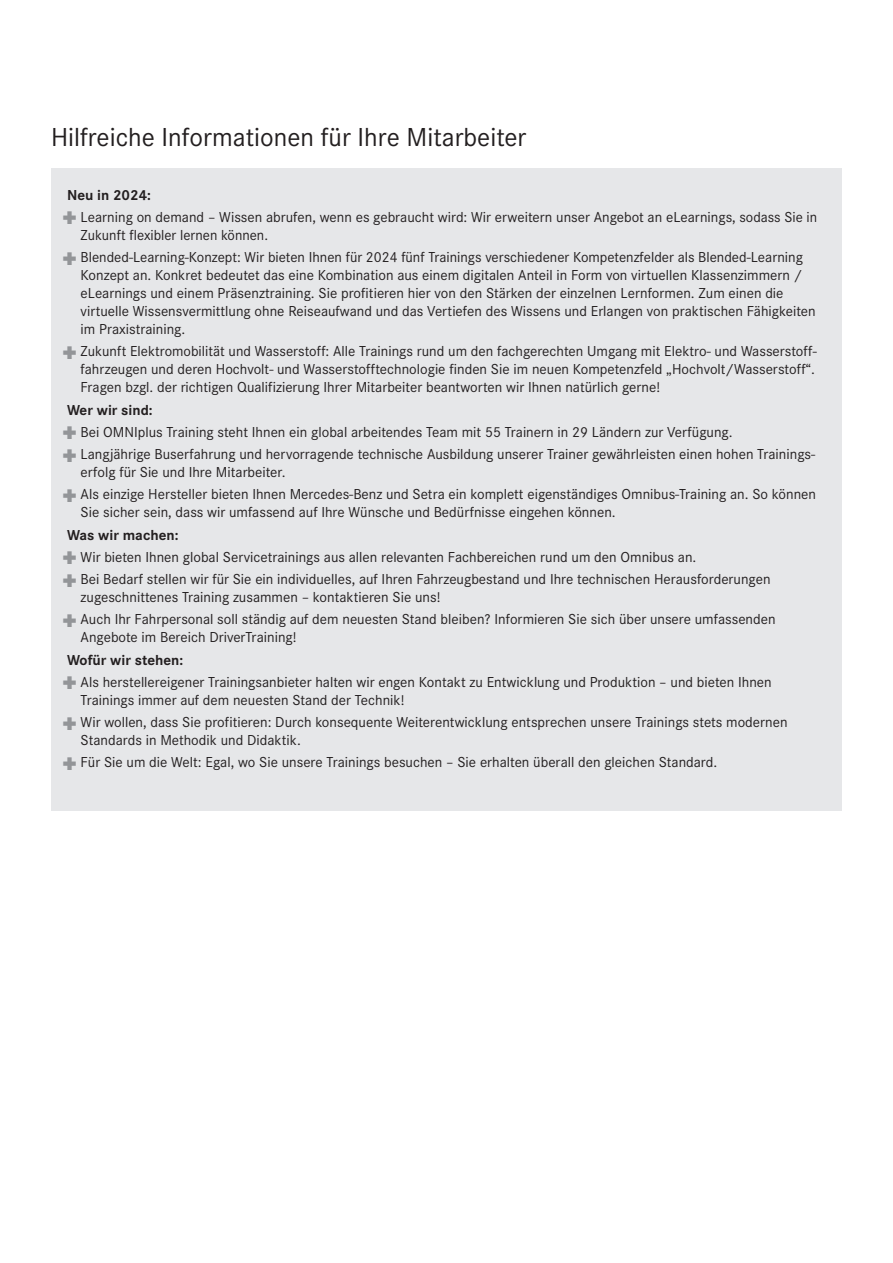
<style>
.page{position:relative;width:893px;height:1263px;background:#fff}
.page>*{position:absolute;margin:0;border:0;box-sizing:border-box;transform-origin:0 0}
.t1{font:27px "Daimler CS Pro";color:#231f20}
.t2{font:15px/18px "Daimler CS Pro";color:#231f20}
.t3{font:700 15px "Daimler CS Pro";color:#231f20}
.s1{color:#939598}
</style>
<div class="page">
<div style="left:51px;top:168px;width:791px;height:642px;background:#e6e7e9"></div>
<p class="t1" style="left:51px;top:128px;width:477px">Hilfreiche Informationen für Ihre Mitarbeiter</p>
<p class="t3" style="left:67px;top:190px;width:85px">Neu in 2024:</p>
<p class="t2" style="left:81px;top:209px;width:738px;text-indent:-18px"><span class="s1">✚</span> Learning on demand – Wissen abrufen, wenn es gebraucht wird: Wir erweitern unser Angebot an eLearnings, sodass Sie in<br>Zukunft flexibler lernen können.</p>
<p class="t2" style="left:81px;top:250px;width:737px;text-indent:-18px"><span class="s1">✚</span> Blended-Learning-Konzept: Wir bieten Ihnen für 2024 fünf Trainings verschiedener Kompetenzfelder als Blended-Learning Konzept an. Konkret bedeutet das eine Kombination aus einem digitalen Anteil in Form von virtuellen Klassenzimmern / eLearnings und einem Präsenztraining. Sie profitieren hier von den Stärken der einzelnen Lernformen. Zum einen die virtuelle Wissensvermittlung ohne Reiseaufwand und das Vertiefen des Wissens und Erlangen von praktischen Fähigkeiten im Praxistraining.</p>
<p class="t2" style="left:81px;top:344px;width:738px;text-indent:-18px"><span class="s1">✚</span> Zukunft Elektromobilität und Wasserstoff: Alle Trainings rund um den fachgerechten Umgang mit Elektro- und Wasserstoff&shy;fahrzeugen und deren Hochvolt- und Wasserstofftechnologie finden Sie im neuen Kompetenzfeld „Hochvolt/Wasserstoff“.<br>Fragen bzgl. der richtigen Qualifizierung Ihrer Mitarbeiter beantworten wir Ihnen natürlich gerne!</p>
<p class="t3" style="left:67px;top:405px;width:87px">Wer wir sind:</p>
<p class="t2" style="left:63px;top:424px;width:671px"><span class="s1">✚</span> Bei OMNIplus Training steht Ihnen ein global arbeitendes Team mit 55 Trainern in 29 Ländern zur Verfügung.</p>
<p class="t2" style="left:81px;top:447px;width:736px;text-indent:-18px"><span class="s1">✚</span> Langjährige Buserfahrung und hervorragende technische Ausbildung unserer Trainer gewährleisten einen hohen Trainings&shy;erfolg für Sie und Ihre Mitarbeiter.</p>
<p class="t2" style="left:81px;top:487px;width:737px;text-indent:-18px"><span class="s1">✚</span> Als einzige Hersteller bieten Ihnen Mercedes-Benz und Setra ein komplett eigenständiges Omnibus-Training an. So können<br>Sie sicher sein, dass wir umfassend auf Ihre Wünsche und Bedürfnisse eingehen können.</p>
<p class="t3" style="left:67px;top:530px;width:113px">Was wir machen:</p>
<p class="t2" style="left:63px;top:549px;width:635px"><span class="s1">✚</span> Wir bieten Ihnen global Servicetrainings aus allen relevanten Fachbereichen rund um den Omnibus an.</p>
<p class="t2" style="left:81px;top:572px;width:691px;text-indent:-18px"><span class="s1">✚</span> Bei Bedarf stellen wir für Sie ein individuelles, auf Ihren Fahrzeugbestand und Ihre technischen Herausforderungen zugeschnittenes Training zusammen – kontaktieren Sie uns!</p>
<p class="t2" style="left:81px;top:612px;width:696px;text-indent:-18px"><span class="s1">✚</span> Auch Ihr Fahrpersonal soll ständig auf dem neuesten Stand bleiben? Informieren Sie sich über unsere umfassenden<br>Angebote im Bereich DriverTraining!</p>
<p class="t3" style="left:67px;top:655px;width:118px">Wofür wir stehen:</p>
<p class="t2" style="left:81px;top:674px;width:693px;text-indent:-18px"><span class="s1">✚</span> Als herstellereigener Trainingsanbieter halten wir engen Kontakt zu Entwicklung und Produktion – und bieten Ihnen<br>Trainings immer auf dem neuesten Stand der Technik!</p>
<p class="t2" style="left:81px;top:715px;width:708px;text-indent:-18px"><span class="s1">✚</span> Wir wollen, dass Sie profitieren: Durch konsequente Weiterentwicklung entsprechen unsere Trainings stets modernen<br>Standards in Methodik und Didaktik.</p>
<p class="t2" style="left:63px;top:755px;width:656px"><span class="s1">✚</span> Für Sie um die Welt: Egal, wo Sie unsere Trainings besuchen – Sie erhalten überall den gleichen Standard.</p>
</div>
